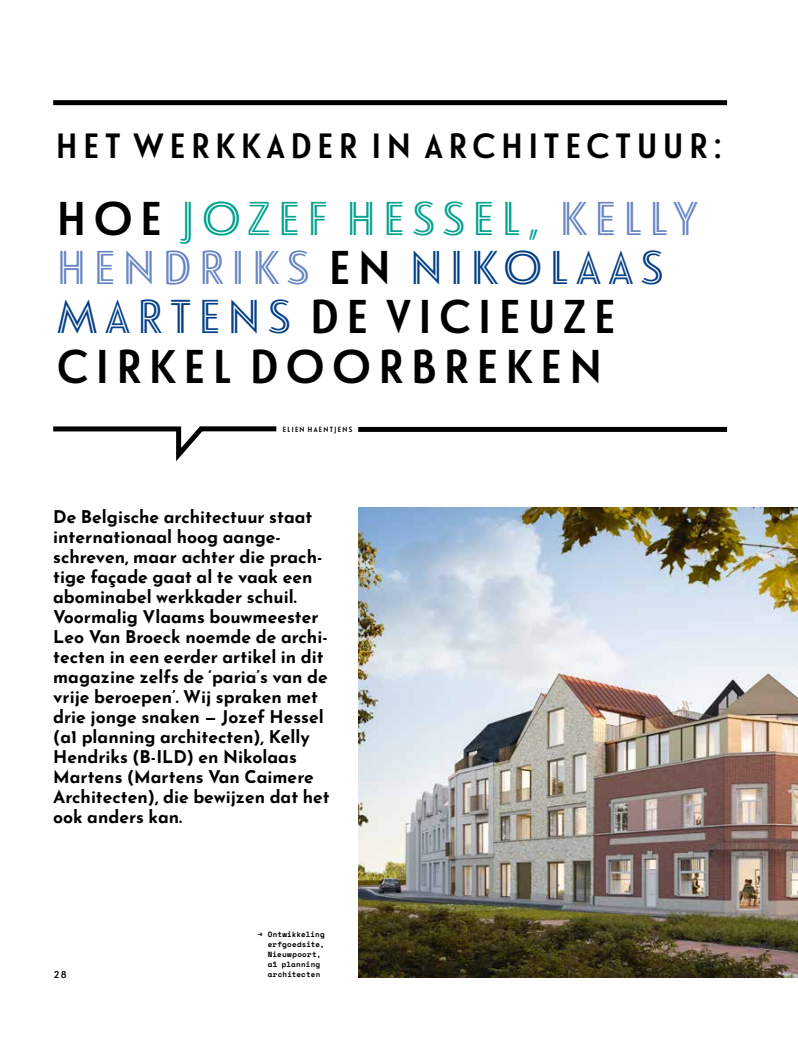
<style>
.page{position:relative;width:798px;height:1046px;background:#fff}
.page>*{position:absolute;margin:0;border:0;box-sizing:border-box;transform-origin:0 0}
.t1{font:47.25px/49.4px "Le Havre Layers Dbl Line";color:#6884c2}
.t2{font:47.25px/49.4px "Le Havre Layers Primary";color:#000}
.t3{font:35px "Le Havre Layers Primary";color:#000}
.t4{font:700 17.5px/20px "Josefin Sans";color:#000}
.t5{font:10px "Le Havre Layers Primary";color:#000}
.t6{font:700 7.5px/10px "Space Mono";letter-spacing:.035em;color:#000}
.t7{font:7.5px "Le Havre Layers Primary";color:#000}
.s1{font-family:"Le Havre Layers Primary";color:#000}
.s2{color:#00a18e}
.s3{color:#033f85}
.s4{font-family:"Le Havre Layers Dbl Line";color:#033f85}
</style>
<div class="page">
<img style="left:358px;top:507px;width:439px;height:470px">
<div style="left:53px;top:100px;width:673px;height:5px;background:#000"></div>
<svg style="left:53px;top:426px;width:224px;height:35px"></svg>
<div style="left:358px;top:427px;width:368px;height:5px;background:#000"></div>
<h2 class="t3" style="left:53px;top:127px;width:673px">HET WERKKADER IN ARCHITECTUUR:</h2>
<h1 class="t1" style="left:53px;top:193px;width:649px"><span class="s1">HOE</span> <span class="s2">JOZEF HESSEL,</span> KELLY<br>HENDRIKS <span class="s1">EN</span> <span class="s3">NIKOLAAS</span></h1>
<h1 class="t2" style="left:53px;top:292px;width:567px"><span class="s4">MARTENS</span> DE VICIEUZE<br>CIRKEL DOORBREKEN</h1>
<p class="t7" style="left:282px;top:425px;width:72px">ELIEN HAENTJENS</p>
<p class="t4" style="left:53px;top:504px;width:278px">De Belgische architectuur staat internationaal hoog aange&shy;schreven, maar achter die prach&shy;tige façade gaat al te vaak een abominabel werkkader schuil.<br>Voormalig Vlaams bouwmeester<br>Leo Van Broeck noemde de archi&shy;tecten in een eerder artikel in dit magazine zelfs de ‘paria’s van de vrije beroepen’. Wij spraken met drie jonge snaken — Jozef Hessel (a1 planning architecten), Kelly<br>Hendriks (B-ILD) en Nikolaas<br>Martens (Martens Van Caimere<br>Architecten), die bewijzen dat het ook anders kan.</p>
<p class="t6" style="left:267px;top:929px;width:59px;text-indent:-10px">→ Ontwikkeling erfgoedsite,<br>Nieuwpoort, a1 planning</p>
<p class="t5" style="left:53px;top:968px;width:16px">28</p>
<p class="t6" style="left:267px;top:969px;width:54px">architecten</p>
</div>
